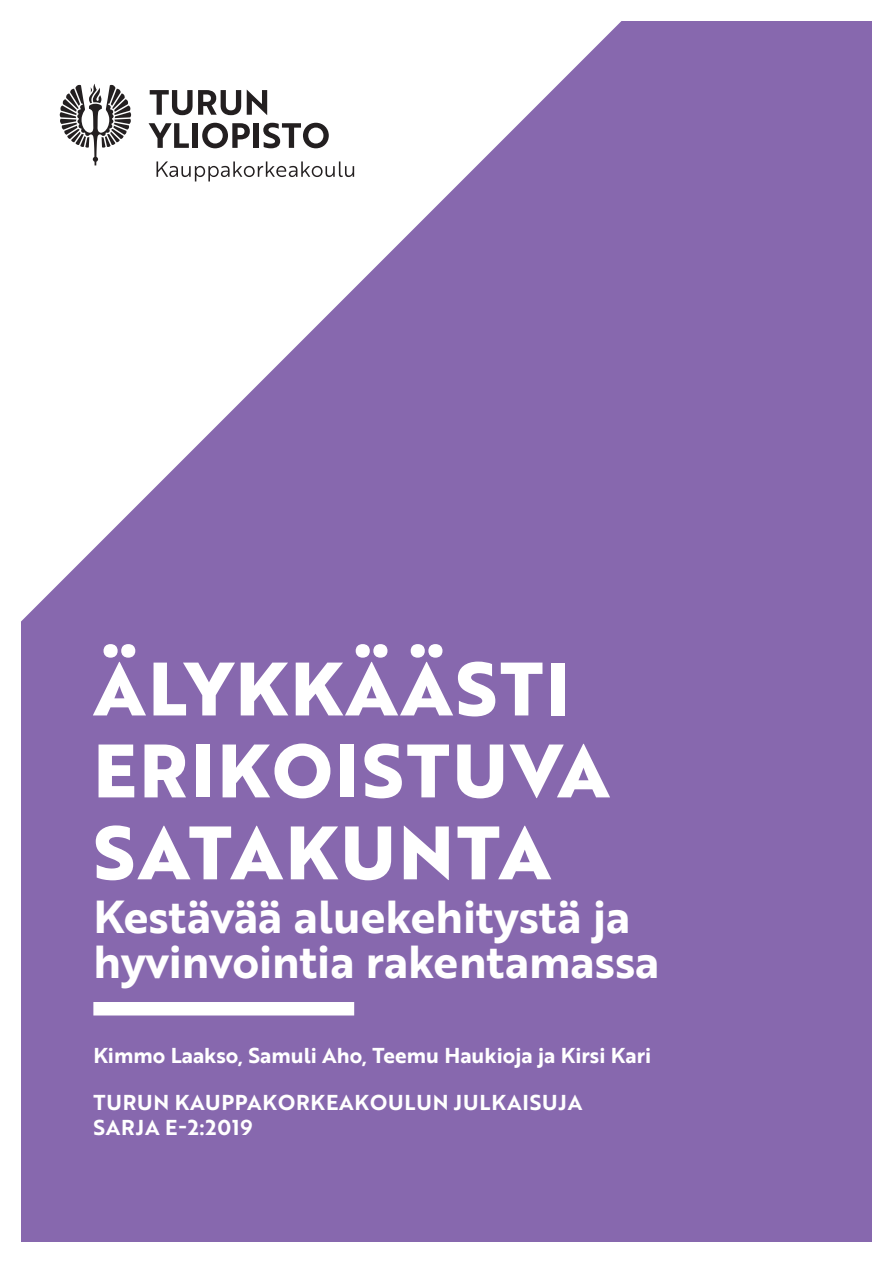
<style>
.page{position:relative;width:893px;height:1263px;background:#fff}
.page>*{position:absolute;margin:0;border:0;box-sizing:border-box;transform-origin:0 0}
.otsikko_50_50{font:700 73.5px "Brother 1816 Extra";letter-spacing:.04em;color:#fff}
.otsikko_50_50-2{font:45px/45px "Brother 1816 Bold";color:#fff}
.väliotsikko{font:21px "Brother 1816 Bold";letter-spacing:.01em;color:#fff}
.väliotsikko-2{font:21px "Brother 1816 Bold";letter-spacing:.04em;color:#fff}
</style>
<div class="page">
<div style="left:21px;top:21px;width:851px;height:1221px;background:#8768ae"></div>
<svg style="left:21px;top:21px;width:601px;height:601px"></svg>
<div style="left:93px;top:1002px;width:261px;height:13px;background:#fff"></div>
<svg style="left:60px;top:84px;width:71px;height:81px;background:#b0afaf"></svg>
<svg style="left:150px;top:90px;width:91px;height:25px;background:#989696"></svg>
<svg style="left:247px;top:90px;width:20px;height:25px"></svg>
<svg style="left:149px;top:123px;width:40px;height:25px"></svg>
<div style="left:193px;top:123px;width:5px;height:25px;background:#231f20"></div>
<svg style="left:202px;top:123px;width:48px;height:25px"></svg>
<div style="left:254px;top:123px;width:5px;height:25px;background:#231f20"></div>
<svg style="left:263px;top:123px;width:66px;height:25px;background:#999798"></svg>
<svg style="left:157px;top:161px;width:197px;height:20px;background:#d4d4d4"></svg>
<p class="otsikko_50_50" style="left:93px;top:633px;width:478px">ÄLYKKÄÄSTI</p>
<p class="otsikko_50_50" style="left:93px;top:714px;width:518px">ERIKOISTUVA</p>
<p class="otsikko_50_50" style="left:93px;top:796px;width:459px">SATAKUNTA</p>
<p class="otsikko_50_50-2" style="left:93px;top:892px;width:567px">Kestävää aluekehitystä ja hyvinvointia rakentamassa</p>
<p class="väliotsikko" style="left:93px;top:1039px;width:559px">Kimmo Laakso, Samuli Aho, Teemu Haukioja ja Kirsi Kari</p>
<p class="väliotsikko-2" style="left:93px;top:1086px;width:491px">TURUN KAUPPAKORKEAKOULUN JULKAISUJA</p>
<p class="väliotsikko-2" style="left:93px;top:1111px;width:161px">SARJA E-2:2019</p>
</div>
